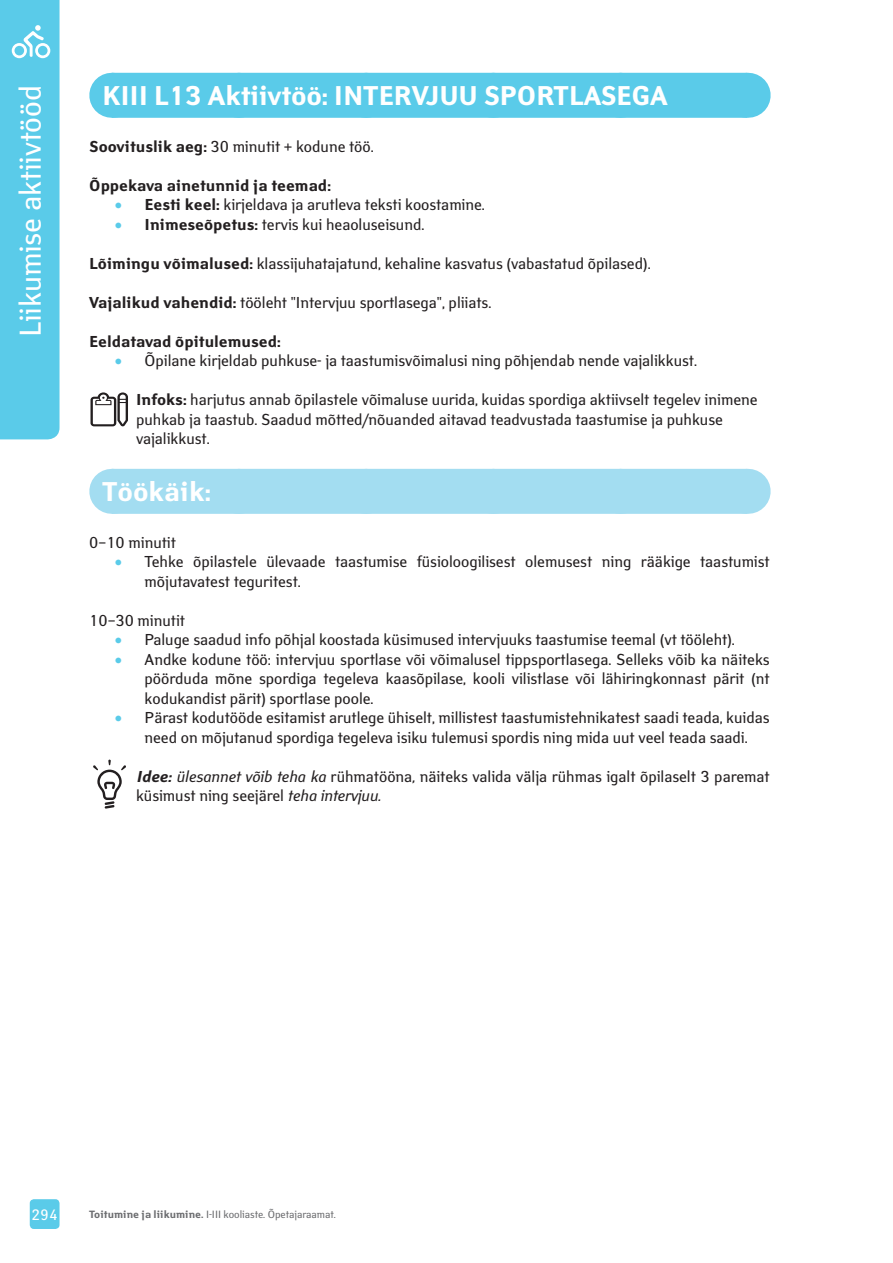
<style>
.page{position:relative;width:893px;height:1263px;background:#fff}
.page>*{position:absolute;margin:0;border:0;box-sizing:border-box;transform-origin:0 0}
.t1{font:30px "Yanus";color:#fff}
.Heading_2_SIN{font:700 27px "Yanus";letter-spacing:-.01em;color:#fff}
.Heading_2B_SIN{font:700 27px "Yanus";color:#fff}
.t2{font:15.75px/19.5px "Yanus";color:#231f20}
.t3{font:700 15.75px "Yanus";color:#231f20}
.t4{font:15px "Yanus";color:#fff}
.t5{font:10.5px "Yanus";color:#6c6d70}
.s1{font-weight:700}
.s2{color:#5acbe9}
.s3{font-weight:700;font-style:italic}
.s4{font-style:italic}
</style>
<div class="page">
<div style="left:30px;top:1199px;width:30px;height:30px;background:#5acbe9;border-radius:4px"></div>
<div style="left:0;top:0;width:60px;height:439px;background:#5acbe9"></div>
<div style="left:112px;top:73px;width:635px;height:45px;background:#5acbe9"></div>
<svg style="left:240px;top:117px;width:444px;height:1px"></svg>
<hr style="left:747px;top:73px;width:1px;height:45px;background:#5acbe9">
<div style="left:112px;top:469px;width:635px;height:45px;background:#a3ddf1"></div>
<svg style="left:244px;top:513px;width:440px;height:1px"></svg>
<hr style="left:747px;top:469px;width:1px;height:45px;background:#a3ddf1">
<svg style="left:91px;top:392px;width:37px;height:34px"></svg>
<svg style="left:93px;top:760px;width:33px;height:49px"></svg>
<h1 class="t1" style="left:12px;top:337px;width:253px;rotate:-90deg">Liikumise aktiivtööd</h1>
<p class="Heading_2_SIN" style="left:102px;top:80px;width:567px">KIII L13 Aktiivtöö: INTERVJUU SPORTLASEGA</p>
<p class="t2" style="left:89px;top:136px;width:286px"><span class="s1">Soovituslik aeg:</span> 30 minutit + kodune töö.</p>
<p class="t3" style="left:89px;top:176px;width:243px">Õppekava ainetunnid ja teemad:</p>
<p class="t2" style="left:115px;top:195px;width:372px"><span class="s2">•</span> <span class="s1">Eesti keel:</span> kirjeldava ja arutleva teksti koostamine.</p>
<p class="t2" style="left:115px;top:214px;width:311px"><span class="s2">•</span> <span class="s1">Inimeseõpetus:</span> tervis kui heaoluseisund.</p>
<p class="t2" style="left:89px;top:253px;width:563px"><span class="s1">Lõimingu võimalused:</span> klassijuhatajatund, kehaline kasvatus (vabastatud õpilased).</p>
<p class="t2" style="left:89px;top:292px;width:404px"><span class="s1">Vajalikud vahendid:</span> tööleht "Intervjuu sportlasega", pliiats.</p>
<p class="t3" style="left:89px;top:332px;width:193px">Eeldatavad õpitulemused:</p>
<p class="t2" style="left:115px;top:351px;width:584px"><span class="s2">•</span> Õpilane kirjeldab puhkuse- ja taastumisvõimalusi ning põhjendab nende vajalikkust.</p>
<p class="t2" style="left:136px;top:390px;width:623px"><span class="s1">Infoks:</span> harjutus annab õpilastele võimaluse uurida, kuidas spordiga aktiivselt tegelev inimene puhkab ja taastub. Saadud mõtted/nõuanded aitavad teadvustada taastumise ja puhkuse vajalikkust.</p>
<p class="Heading_2B_SIN" style="left:102px;top:476px;width:110px">Töökäik:</p>
<p class="t2" style="left:89px;top:532px;width:88px">0–10 minutit</p>
<p class="t2" style="left:145px;top:552px;width:627px;text-indent:-30px"><span class="s2">•</span> Tehke õpilastele ülevaade taastumise füsioloogilisest olemusest ning rääkige taastumist mõjutavatest teguritest.</p>
<p class="t2" style="left:89px;top:610px;width:97px">10–30 minutit</p>
<p class="t2" style="left:115px;top:630px;width:622px"><span class="s2">•</span> Paluge saadud info põhjal koostada küsimused intervjuuks taastumise teemal (vt tööleht).</p>
<p class="t2" style="left:145px;top:649px;width:627px;text-align:justify;text-indent:-30px"><span class="s2">•</span> Andke kodune töö: intervjuu sportlase või võimalusel tippsportlasega. Selleks võib ka näiteks pöörduda mõne spordiga tegeleva kaasõpilase, kooli vilistlase või lähiringkonnast pärit (nt kodukandist pärit) sportlase poole.</p>
<p class="t2" style="left:115px;top:708px;width:656px;text-align:center"><span class="s2">•</span> Pärast kodutööde esitamist arutlege ühiselt, millistest taastumistehnikatest saadi teada, kuidas need on mõjutanud spordiga tegeleva isiku tulemusi spordis ning mida uut veel teada saadi.</p>
<p class="t2" style="left:136px;top:766px;width:635px"><span class="s3">Idee:</span> <span class="s4">ülesannet võib teha ka</span> rühmatööna<span class="s4">,</span> näiteks valida välja rühmas igalt õpilaselt 3 paremat küsimust ning seejärel <span class="s4">teha intervjuu.</span></p>
<p class="t4" style="left:32px;top:1205px;width:28px">294</p>
<p class="t5" style="left:89px;top:1208px;width:248px"><span class="s1">Toitumine ja liikumine.</span> I-III kooliaste. Õpetajaraamat.</p>
</div>
